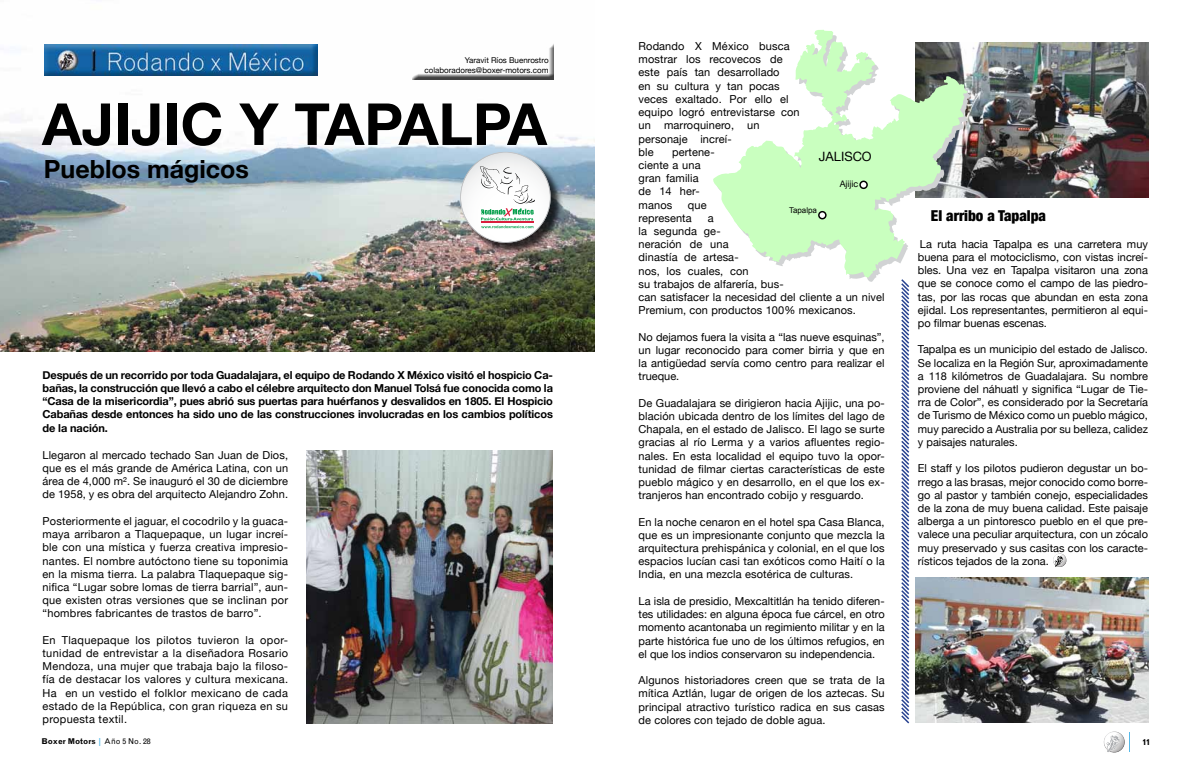
<style>
.page{position:relative;width:1191px;height:766px;background:#fff}
.page>*{position:absolute;margin:0;border:0;box-sizing:border-box;transform-origin:0 0}
.t1{font:700 58px "Helvetica Neue";color:#000}
.t2{font:700 25px "Helvetica Neue";color:#000}
.t3{font:900 condensed 15px "Helvetica Neue";color:#000}
.t4{font:12.9px "Helvetica Neue";color:#000}
.t5{font:11px/13.2px "Helvetica Neue";letter-spacing:.01em;color:#000;text-align:justify}
.t6{font:700 11px/13.2px "Helvetica Neue";letter-spacing:-.01em;color:#000;text-align:justify}
.t7{font:9px "Helvetica Neue";color:#000}
.t8{font:8px/10px "Helvetica Neue";color:#000;text-align:right}
.t9{font:700 8px "Grotesque";color:#000}
.t10{font:8px "Arial";color:#000}
.s1{color:#56b9e9}
.s2{font-weight:400}
</style>
<div class="page">
<img style="left:0;top:44px;width:594px;height:307px">
<div style="left:461px;top:153px;width:102px;height:102px;background:#000;opacity:.75"></div>
<svg style="left:460px;top:152px;width:90px;height:91px"></svg>
<img style="left:306px;top:450px;width:247px;height:273px">
<div style="left:406px;top:36px;width:154px;height:49px;background:#fff"></div>
<div style="left:410px;top:43px;width:145px;height:38px;background:#000;opacity:.75"></div>
<img style="left:971px;top:42px;width:177px;height:155px">
<img style="left:916px;top:577px;width:232px;height:145px">
<svg style="left:1053px;top:553px;width:14px;height:14px"></svg>
<svg style="left:901px;top:282px;width:9px;height:442px"></svg>
<svg style="left:849px;top:71px;width:122px;height:211px"></svg>
<svg style="left:713px;top:29px;width:254px;height:249px"></svg>
<svg style="left:860px;top:181px;width:7px;height:7px"></svg>
<div style="left:859px;top:180px;width:9px;height:9px;border:1px solid #000;border-radius:50%"></div>
<div style="left:819px;top:212px;width:7px;height:7px;background:#fff;border-radius:50%"></div>
<div style="left:818px;top:211px;width:8px;height:8px;border:1px solid #000;border-radius:50%"></div>
<img style="left:44px;top:44px;width:273px;height:32px">
<svg style="left:1103px;top:731px;width:22px;height:22px"></svg>
<p class="t8" style="left:424px;top:55px;width:126px">Yaravit Ríos Buenrostro colaboradores@boxer-motors.com</p>
<h1 class="t1" style="left:42px;top:88px;width:506px">AJIJIC Y TAPALPA</h1>
<h2 class="t2" style="left:44px;top:153px;width:206px">Pueblos mágicos</h2>
<p class="t6" style="left:43px;top:368px;width:512px">Después de un recorrido por toda Guadalajara, el equipo de Rodando X México visitó el hospicio Ca&shy;bañas, la construcción que llevó a cabo el célebre arquitecto don Manuel Tolsá fue conocida como la “Casa de la misericordia”, pues abrió sus puertas para huérfanos y desvalidos en 1805. El Hospicio Cabañas desde entonces ha sido uno de las construcciones involucradas en los cambios políticos de la nación.</p>
<p class="t5" style="left:43px;top:448px;width:247px">Llegaron al mercado techado San Juan de Dios, que es el más grande de América Latina, con un área de 4,000 m². Se inauguró el 30 de diciembre de 1958, y es obra del arquitecto Alejandro Zohn.</p>
<p class="t5" style="left:43px;top:514px;width:247px">Posteriormente el jaguar, el cocodrilo y la guaca&shy;maya arribaron a Tlaquepaque, un lugar increí&shy;ble con una mística y fuerza creativa impresio&shy;nantes. El nombre autóctono tiene su toponimia en la misma tierra. La palabra Tlaquepaque sig&shy;nifica “Lugar sobre lomas de tierra barrial”, aun&shy;que existen otras versiones que se inclinan por “hombres fabricantes de trastos de barro”.</p>
<p class="t5" style="left:43px;top:633px;width:247px">En Tlaquepaque los pilotos tuvieron la opor&shy;tunidad de entrevistar a la diseñadora Rosario Mendoza, una mujer que trabaja bajo la filoso&shy;fía de destacar los valores y cultura mexicana.<br>Ha en un vestido el folklor mexicano de cada estado de la República, con gran riqueza en su propuesta textil.</p>
<p class="t5" style="left:638px;top:39px;width:162px;text-align:left">Rodando X México busca mostrar los recovecos de este país tan desarrollado<br>en su cultura y tan pocas veces exaltado. Por ello el equipo logró entrevistarse con un marroquinero, un personaje increí-<br>ble</p>
<p class="t5" style="left:638px;top:145px;width:77px;text-align:left;text-indent:33px">pertene&shy;ciente a una gran familia<br>de 14 her&shy;manos</p>
<p class="t4" style="left:819px;top:149px;width:54px">JALISCO</p>
<p class="t7" style="left:839px;top:178px;width:20px">Ajijic</p>
<p class="t5" style="left:638px;top:198px;width:70px;text-indent:49px">que representa</p>
<p class="t10" style="left:789px;top:205px;width:30px">Tapalpa</p>
<p class="t5" style="left:638px;top:211px;width:247px;text-align:left;text-indent:69px">a<br>la segunda ge-<br>neración de una<br>dinastía de artesa-<br>nos, los cuales, con<br>su trabajos de alfarería, bus-<br>can satisfacer la necesidad del cliente a un nivel<br>Premium, con productos 100% mexicanos.</p>
<p class="t5" style="left:638px;top:330px;width:248px">No dejamos fuera la visita a “las nueve esquinas”, un lugar reconocido para comer birria y que en la antigüedad servía como centro para realizar el trueque.</p>
<p class="t5" style="left:638px;top:396px;width:248px">De Guadalajara se dirigieron hacia Ajijic, una po&shy;blación ubicada dentro de los límites del lago de Chapala, en el estado de Jalisco. El lago se surte gracias al río Lerma y a varios afluentes regio&shy;nales. En esta localidad el equipo tuvo la opor&shy;tunidad de filmar ciertas características de este pueblo mágico y en desarrollo, en el que los ex&shy;tranjeros han encontrado cobijo y resguardo.</p>
<p class="t5" style="left:638px;top:515px;width:248px">En la noche cenaron en el hotel spa Casa Blanca, que es un impresionante conjunto que mezcla la arquitectura prehispánica y colonial, en el que los espacios lucían casi tan exóticos como Haití o la India, en una mezcla esotérica de culturas.</p>
<p class="t5" style="left:638px;top:594px;width:248px">La isla de presidio, Mexcaltitlán ha tenido diferen&shy;tes utilidades: en alguna época fue cárcel, en otro momento acantonaba un regimiento militar y en la parte histórica fue uno de los últimos refugios, en el que los indios conservaron su independencia.</p>
<p class="t5" style="left:638px;top:673px;width:248px">Algunos historiadores creen que se trata de la mítica Aztlán, lugar de origen de los aztecas. Su principal atractivo turístico radica en sus casas de colores con tejado de doble agua.</p>
<h3 class="t3" style="left:931px;top:207px;width:117px">El arribo a Tapalpa</h3>
<p class="t5" style="left:918px;top:237px;width:231px">La ruta hacia Tapalpa es una carretera muy buena para el motociclismo, con vistas increí&shy;bles. Una vez en Tapalpa visitaron una zona que se conoce como el campo de las piedro&shy;tas, por las rocas que abundan en esta zona ejidal. Los representantes, permitieron al equi&shy;po filmar buenas escenas.</p>
<p class="t5" style="left:918px;top:342px;width:232px">Tapalpa es un municipio del estado de Jalisco.<br>Se localiza en la Región Sur, aproximadamente a 118 kilómetros de Guadalajara. Su nombre proviene del náhuatl y significa “Lugar de Tie&shy;rra de Color”, es considerado por la Secretaría de Turismo de México como un pueblo mágico, muy parecido a Australia por su belleza, calidez y paisajes naturales.</p>
<p class="t5" style="left:918px;top:461px;width:232px">El staff y los pilotos pudieron degustar un bo&shy;rrego a las brasas, mejor conocido como borre&shy;go al pastor y también conejo, especialidades de la zona de muy buena calidad. Este paisaje alberga a un pintoresco pueblo en el que pre&shy;valece una peculiar arquitectura, con un zócalo muy preservado y sus casitas con los caracte&shy;rísticos tejados de la zona.</p>
<p class="t9" style="left:41px;top:736px;width:111px">Boxer Motors <span class="s1">|</span> <span class="s2">Año 5 No. 28</span></p>
<p class="t9" style="left:1142px;top:736px;width:9px">11</p>
</div>
